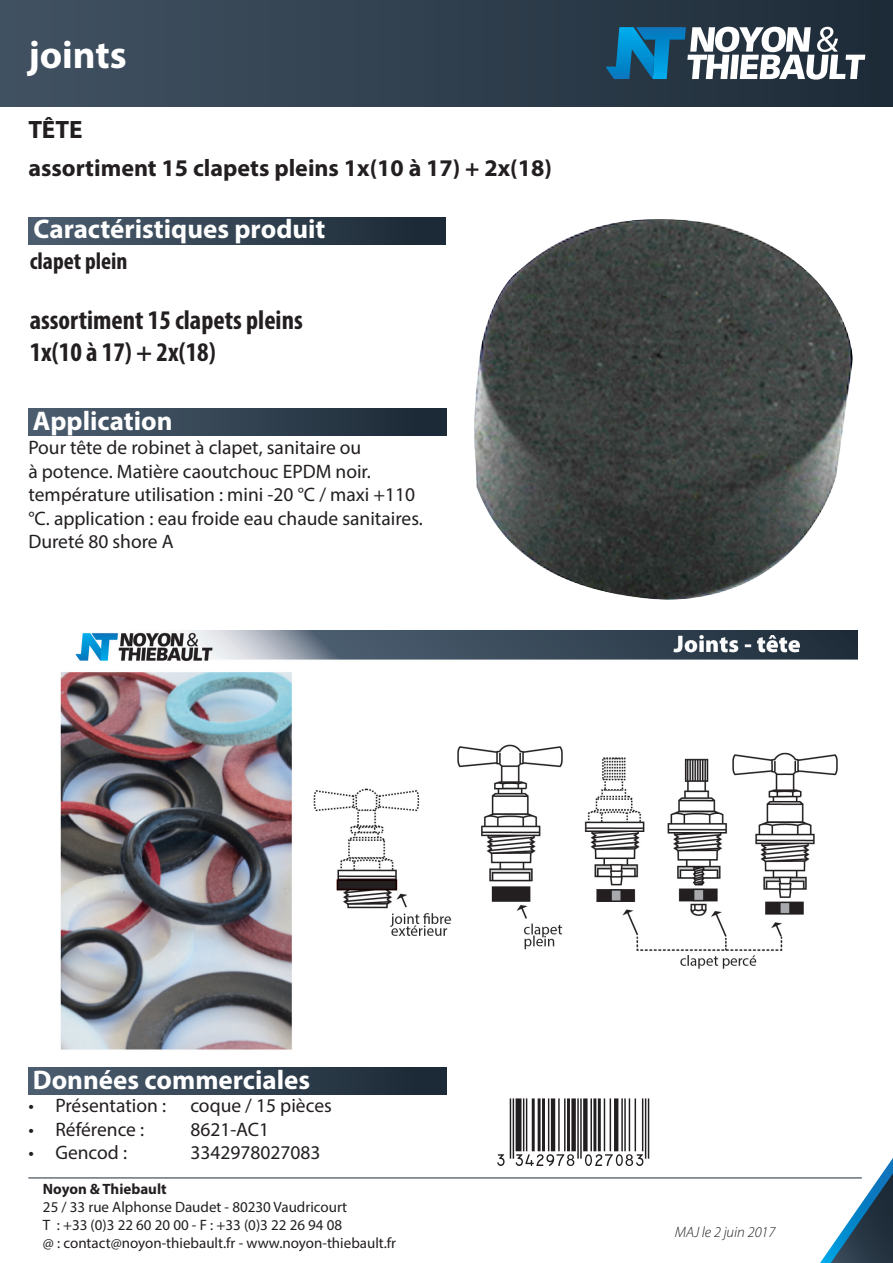
<style>
.page{position:relative;width:893px;height:1263px;background:#fff}
.page>*{position:absolute;margin:0;border:0;box-sizing:border-box;transform-origin:0 0}
.t1{font:700 39px "Myriad Pro";color:#fff}
.t2{font:700 27px "Myriad Pro";color:#fff}
.t3{font:700 condensed 27px "Myriad Pro";color:#231f20}
.t4{font:700 25.2px "Myriad Pro";color:#231f20}
.t5{font:700 24px "Myriad Pro";color:#231f20}
.t6{font:700 condensed 24px "Myriad Pro";color:#231f20}
.t7{font:19.5px/23.4px "Myriad Pro";color:#231f20}
.t8{font:15px/18px "Myriad Pro";color:#231f20}
.t9{font:italic 300 15px "Myriad Pro";color:#231f20}
.s1{font-weight:700}
</style>
<div class="page">
<hr style="left:28px;top:1177px;width:834px;height:1px;background:#1c2936">
<div style="left:28px;top:218px;width:417px;height:26px;background:linear-gradient(to right,#4c5e70,#1a2834)"></div>
<div style="left:0;top:0;width:893px;height:106px;background:linear-gradient(to right,#415262,#1e2c38)"></div>
<svg style="left:606px;top:27px;width:259px;height:53px"></svg>
<svg style="left:820px;top:1158px;width:73px;height:105px"></svg>
<img style="left:474px;top:219px;width:378px;height:380px">
<img style="left:60px;top:630px;width:797px;height:420px">
<div style="left:28px;top:408px;width:418px;height:27px;background:linear-gradient(to right,#4c5e70,#1b2834)"></div>
<div style="left:28px;top:1067px;width:418px;height:27px;background:linear-gradient(to right,#4c5e70,#1b2834)"></div>
<p class="t1" style="left:28px;top:30px;width:100px">joints</p>
<p class="t4" style="left:28px;top:113px;width:56px">tête</p>
<p class="t5" style="left:28px;top:153px;width:525px">assortiment 15 clapets pleins 1x(10 à 17) + 2x(18)</p>
<p class="t2" style="left:34px;top:212px;width:293px">Caractéristiques produit</p>
<p class="t6" style="left:30px;top:246px;width:99px">clapet plein</p>
<p class="t3" style="left:30px;top:303px;width:274px">assortiment 15 clapets pleins</p>
<p class="t3" style="left:30px;top:335px;width:187px">1x(10 à 17) + 2x(18)</p>
<p class="t2" style="left:33px;top:403px;width:141px">Application</p>
<p class="t7" style="left:28px;top:436px;width:396px">Pour tête de robinet à clapet, sanitaire ou<br>à potence. Matière caoutchouc EPDM noir. température utilisation : mini -20 °C / maxi +110 °C. application : eau froide eau chaude sanitaires.<br>Dureté 80 shore A</p>
<p class="t2" style="left:33px;top:1062px;width:279px">Données commerciales</p>
<p class="t7" style="left:28px;top:1094px;width:305px">• Présentation : coque / 15 pièces</p>
<p class="t7" style="left:28px;top:1117px;width:117px">• Référence :</p>
<p class="t7" style="left:190px;top:1117px;width:80px">8621-AC1</p>
<p class="t7" style="left:28px;top:1141px;width:100px">• Gencod :</p>
<p class="t7" style="left:190px;top:1141px;width:132px">3342978027083</p>
<p class="t8" style="left:43px;top:1180px;width:355px"><span class="s1">Noyon &amp; Thiebault<br></span>25 / 33 rue Alphonse Daudet - 80230 Vaudricourt<br>T : +33 (0)3 22 60 20 00 - F : +33 (0)3 22 26 94 08<br>@ : contact@noyon-thiebault.fr - www.noyon-thiebault.fr</p>
<p class="t9" style="left:675px;top:1223px;width:102px">MAJ le 2 juin 2017</p>
</div>
